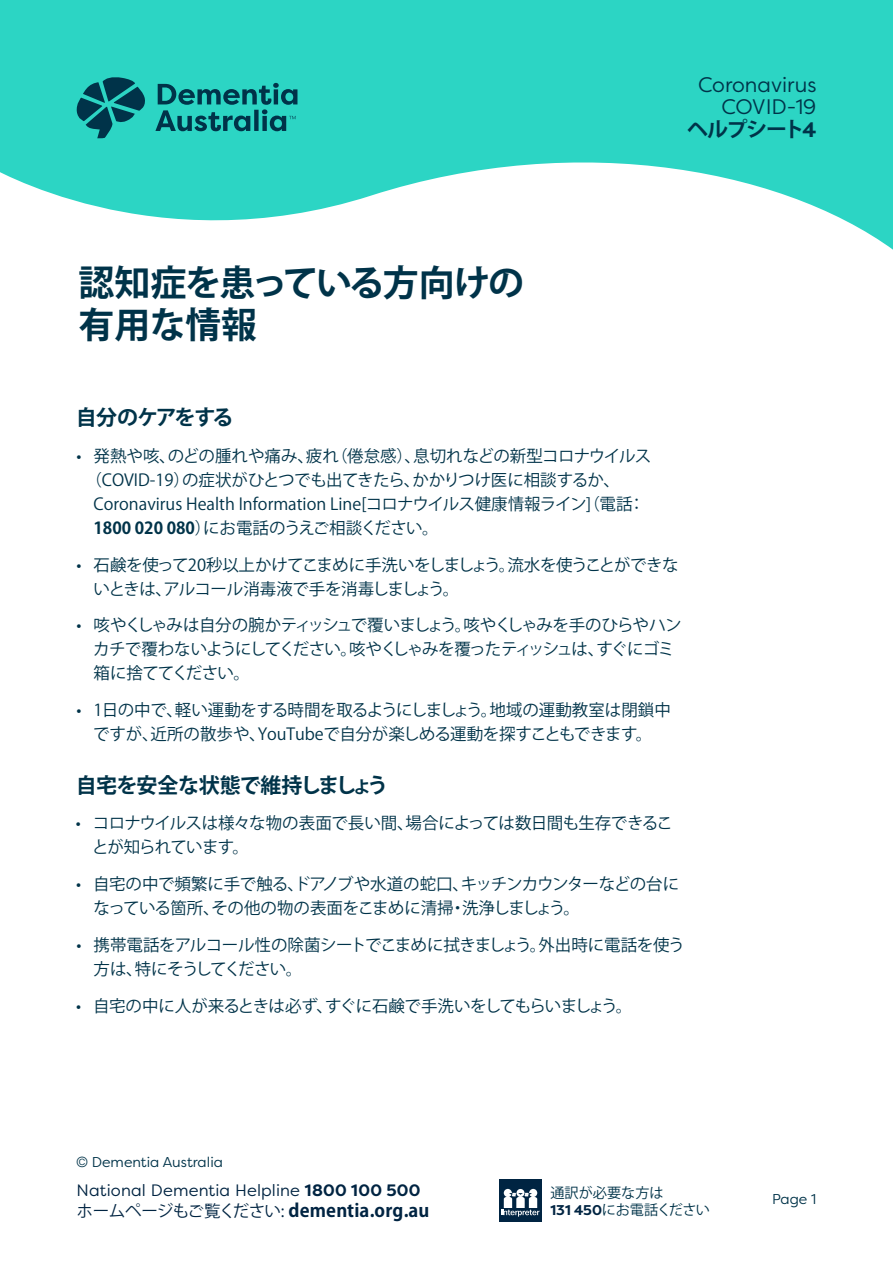
<style>
.page{position:relative;width:893px;height:1263px;background:#fff}
.page>*{position:absolute;margin:0;border:0;box-sizing:border-box;transform-origin:0 0}
.t1{font:700 36px/42px "Koz Go Pro";letter-spacing:-.03em;color:#003349}
.t2{font:700 21px "Koz Go Pro";letter-spacing:-.05em;color:#003349}
.t3{font:21px/22.5px "Filson Pro";color:#003349;text-align:right}
.t4{font:700 18px "Koz Go Pro";letter-spacing:.01em;color:#002442}
.t5{font:16.5px/24px "Koz Go Pro";letter-spacing:-.03em;color:#003349}
.t6{font:16.5px "Koz Go Pro";color:#003349}
.t7{font:16.5px/24px "Koz Go Pro";letter-spacing:-.065em;color:#003349}
.t8{font:16.5px "Koz Go Pro";letter-spacing:-.01em;color:#003349}
.t9{font:16.5px "Filson Pro";letter-spacing:.01em;color:#002442}
.t10{font:14.25px "Filson Pro";color:#003349}
.t11{font:14.1px/16.5px "Koz Go Pro";color:#003349}
.s1{font-family:"Filson Pro"}
.s2{font-weight:700}
.s3{font-family:"Helvetica Neue LT Pro";font-weight:300}
.s4{font-weight:400;font-size:16.5px}
.s5{font-family:"Filson Pro";font-weight:700;color:#002442}
</style>
<div class="page">
<svg style="left:0;top:0;width:893px;height:250px;fill:#2cd5c4"></svg>
<svg style="left:76px;top:76px;width:221px;height:63px;background:#1d9f9b"></svg>
<div style="left:499px;top:1179px;width:43px;height:43px;background:#002442"></div>
<svg style="left:501px;top:1189px;width:38px;height:27px"></svg>
<h1 class="t1" style="left:78px;top:264px;width:447px">認知症を患っている方向けの有用な情報</h1>
<p class="t3" style="left:698px;top:73px;width:120px">Coronavirus<br>COVID-19</p>
<p class="t2" style="left:687px;top:115px;width:131px">ヘルプシート<span class="s1">4</span></p>
<p class="t2" style="left:76px;top:404px;width:159px">自分のケアをする</p>
<p class="t6" style="left:77px;top:445px;width:576px">• 発熱や咳、のどの腫れや痛み、疲れ（倦怠感）、息切れなどの新型コロナウイルス</p>
<p class="t8" style="left:86px;top:469px;width:536px">（COVID-19）の症状がひとつでも出てきたら、かかりつけ医に相談するか、</p>
<p class="t6" style="left:94px;top:493px;width:553px">Coronavirus Health Information Line[コロナウイルス健康情報ライン（] 電話：</p>
<p class="t5" style="left:94px;top:516px;width:347px"><span class="s2">1800 020 080</span>）にお電話のうえご相談ください。</p>
<p class="t5" style="left:94px;top:553px;width:586px;text-indent:-17px">• 石鹸を使って20秒以上かけてこまめに手洗いをしましょう。流水を使うことができないときは、アルコール消毒液で手を消毒しましょう。</p>
<p class="t7" style="left:93px;top:614px;width:590px;text-indent:-17px">• 咳やくしゃみは自分の腕かティッシュで覆いましょう。咳やくしゃみを手のひらやハンカチで覆わないようにしてください。咳やくしゃみを覆ったティッシュは、すぐにゴミ箱に捨ててください。</p>
<p class="t5" style="left:77px;top:699px;width:596px;text-align:center">• 1日の中で、軽い運動をする時間を取るようにしましょう。地域の運動教室は閉鎖中ですが、近所の散歩や、YouTubeで自分が楽しめる運動を探すこともできます。</p>
<p class="t2" style="left:76px;top:771px;width:314px">自宅を安全な状態で維持しましょう</p>
<p class="t5" style="left:92px;top:812px;width:582px;text-indent:-16px">• コロナウイルスは様々な物の表面で長い間、場合によっては数日間も生存できることが知られています。</p>
<p class="t5" style="left:94px;top:873px;width:587px;text-indent:-18px">• 自宅の中で頻繁に手で触る、ドアノブや水道の蛇口、キッチンカウンターなどの台になっている箇所、その他の物の表面をこまめに清掃・洗浄しましょう。</p>
<p class="t5" style="left:94px;top:933px;width:593px;text-indent:-17px">• 携帯電話をアルコール性の除菌シートでこまめに拭きましょう。外出時に電話を使う方は、特にそうしてください。</p>
<p class="t5" style="left:76px;top:994px;width:558px">• 自宅の中に人が来るときは必ず、すぐに石鹸で手洗いをしてもらいましょう。</p>
<p class="t10" style="left:77px;top:1152px;width:148px"><span class="s3">©</span> Dementia Australia</p>
<p class="t9" style="left:77px;top:1179px;width:346px">National Dementia Helpline <span class="s2">1800 100 500</span></p>
<p class="t4" style="left:77px;top:1199px;width:354px"><span class="s4">ホームページもご覧ください:</span> dementia . org . au</p>
<p class="t11" style="left:550px;top:1185px;width:161px">通訳が必要な方は<br><span class="s5">131 450</span>にお電話ください</p>
<p class="t10" style="left:772px;top:1190px;width:46px">Page 1</p>
</div>
